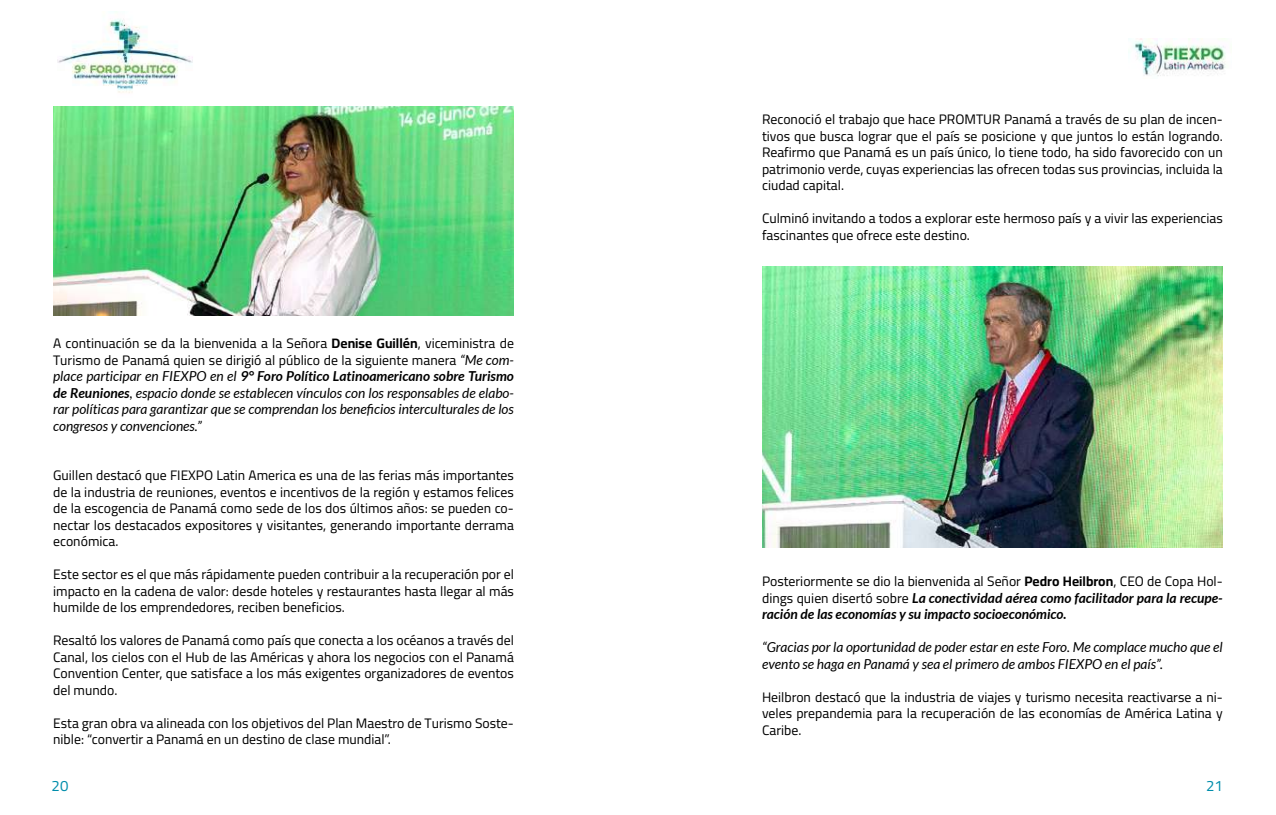
<style>
.page{position:relative;width:1276px;height:815px;background:#fff}
.page>*{position:absolute;margin:0;border:0;box-sizing:border-box;transform-origin:0 0}
.t1{font:15px "Cairo";color:#008dab}
.t2{font:13.75px/16.5px "Cairo";color:#000;text-align:justify}
.t3{font:italic 13.75px/16.5px "Lato";color:#000;text-align:justify}
.t4{font:italic 700 13.75px/16.5px "Lato";color:#000}
.s1{font-weight:700}
.s2{font-family:"Lato";font-style:italic}
.s3{font-family:"Cairo";font-weight:400;font-style:normal}
</style>
<div class="page">
<img style="left:1128px;top:39px;width:98px;height:37px">
<img style="left:57px;top:19px;width:136px;height:74px">
<img style="left:762px;top:266px;width:460px;height:281px">
<img style="left:53px;top:106px;width:461px;height:209px">
<p class="t2" style="left:53px;top:336px;width:462px">A continuación se da la bienvenida a la Señora <span class="s1">Denise Guillén</span>, viceministra de<br>Turismo de Panamá quien se dirigió al público de la siguiente manera <span class="s2">“Me com-</span></p>
<p class="t3" style="left:53px;top:369px;width:462px">place participar en FIEXPO en el <span class="s1">9° Foro Político Latinoamericano sobre Turismo de Reuniones</span>, espacio donde se establecen vínculos con los responsables de elabo&shy;rar políticas para garantizar que se comprendan los beneficios interculturales de los congresos y convenciones.”</p>
<p class="t2" style="left:53px;top:468px;width:462px">Guillen destacó que FIEXPO Latin America es una de las ferias más importantes de la industria de reuniones, eventos e incentivos de la región y estamos felices de la escogencia de Panamá como sede de los dos últimos años: se pueden co&shy;nectar los destacados expositores y visitantes, generando importante derrama económica.</p>
<p class="t2" style="left:53px;top:567px;width:462px">Este sector es el que más rápidamente pueden contribuir a la recuperación por el impacto en la cadena de valor: desde hoteles y restaurantes hasta llegar al más humilde de los emprendedores, reciben beneficios.</p>
<p class="t2" style="left:53px;top:633px;width:462px">Resaltó los valores de Panamá como país que conecta a los océanos a través del Canal, los cielos con el Hub de las Américas y ahora los negocios con el Panamá Convention Center, que satisface a los más exigentes organizadores de eventos del mundo.</p>
<p class="t2" style="left:53px;top:715px;width:462px">Esta gran obra va alineada con los objetivos del Plan Maestro de Turismo Soste&shy;nible: “convertir a Panamá en un destino de clase mundial”.</p>
<p class="t2" style="left:762px;top:111px;width:462px">Reconoció el trabajo que hace PROMTUR Panamá a través de su plan de incen&shy;tivos que busca lograr que el país se posicione y que juntos lo están logrando.<br>Reafirmo que Panamá es un país único, lo tiene todo, ha sido favorecido con un patrimonio verde, cuyas experiencias las ofrecen todas sus provincias, incluida la ciudad capital.</p>
<p class="t2" style="left:762px;top:210px;width:462px">Culminó invitando a todos a explorar este hermoso país y a vivir las experiencias fascinantes que ofrece este destino.</p>
<p class="t2" style="left:762px;top:573px;width:462px">Posteriormente se dio la bienvenida al Señor <span class="s1">Pedro Heilbron</span>, CEO de Copa Hol-</p>
<p class="t4" style="left:762px;top:590px;width:462px"><span class="s3">dings quien disertó sobre</span> La conectividad aérea como facilitador para la recupe&shy;ración de las economías y su impacto socioeconómico.</p>
<p class="t3" style="left:762px;top:639px;width:462px">“Gracias por la oportunidad de poder estar en este Foro. Me complace mucho que el evento se haga en Panamá y sea el primero de ambos FIEXPO en el país”.</p>
<p class="t2" style="left:762px;top:689px;width:462px">Heilbron destacó que la industria de viajes y turismo necesita reactivarse a ni&shy;veles prepandemia para la recuperación de las economías de América Latina y Caribe.</p>
<p class="t1" style="left:52px;top:775px;width:18px">20</p>
<p class="t1" style="left:1206px;top:775px;width:18px">21</p>
</div>
